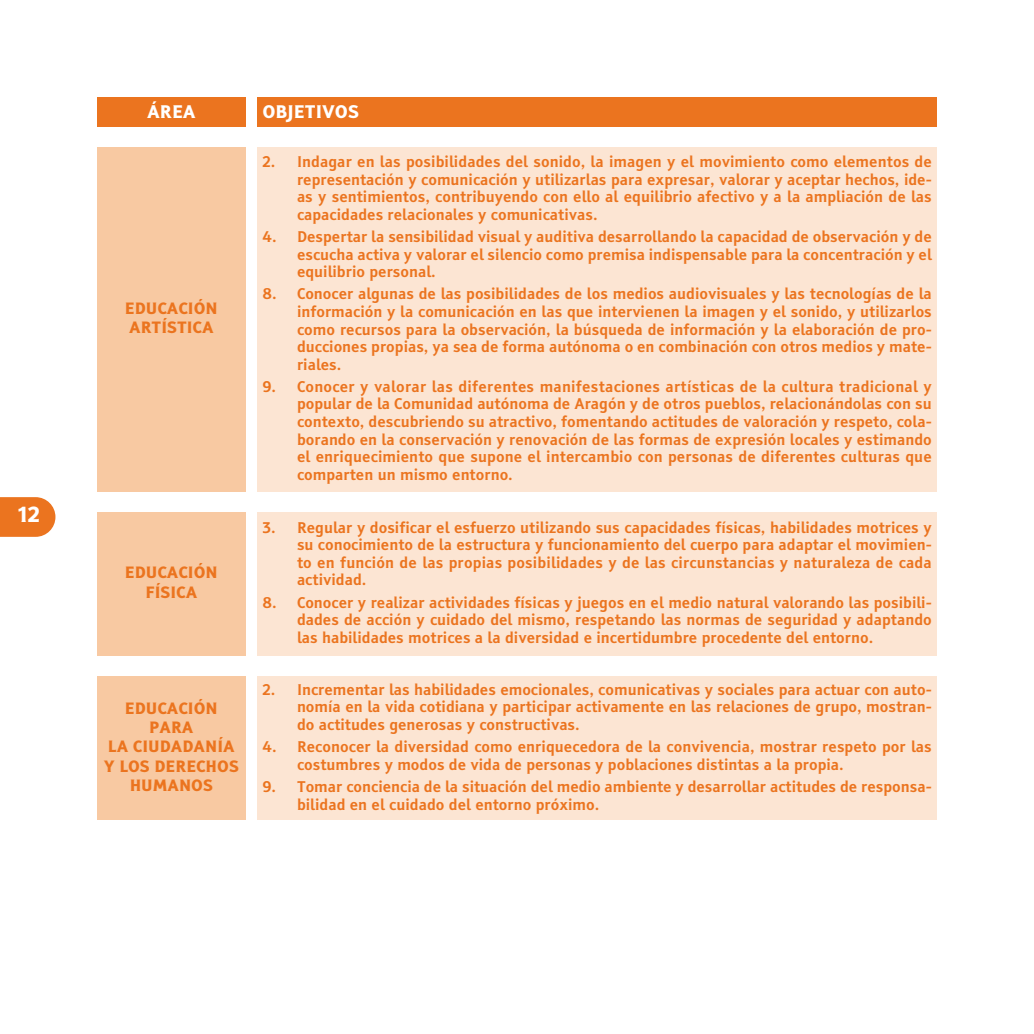
<style>
.page{position:relative;width:1034px;height:1034px;background:#fff}
.page>*{position:absolute;margin:0;border:0;box-sizing:border-box;transform-origin:0 0}
.t1{font:21px "Tiresias L Pfont Bold TT";color:#fff}
.t2{font:700 17.5px "Tiresias L Pfont";color:#fff}
.t3{font:700 15.75px/19.2px "Tiresias L Pfont";color:#eb741f;text-align:center}
.t4{font:14.88px/17.5px "Tiresias L Pfont";color:#eb741f;text-align:justify}
</style>
<div class="page">
<div style="left:97px;top:97px;width:149px;height:30px;background:#eb741f"></div>
<div style="left:257px;top:97px;width:680px;height:30px;background:#eb741f"></div>
<div style="left:257px;top:147px;width:680px;height:344px;background:#fce5d3"></div>
<div style="left:97px;top:147px;width:149px;height:344px;background:#f8c9a2"></div>
<div style="left:97px;top:676px;width:149px;height:144px;background:#f8c9a2"></div>
<div style="left:257px;top:676px;width:680px;height:144px;background:#fce5d3"></div>
<div style="left:97px;top:512px;width:149px;height:144px;background:#f8c9a2"></div>
<div style="left:257px;top:512px;width:680px;height:144px;background:#fce5d3"></div>
<svg style="left:0;top:497px;width:55px;height:40px;background:#ec7e30"></svg>
<h1 class="t1" style="left:18px;top:506px;width:24px">12</h1>
<p class="t2" style="left:147px;top:105px;width:50px">ÁREA</p>
<p class="t2" style="left:262px;top:105px;width:98px">OBJETIVOS</p>
<p class="t4" style="left:297px;top:154px;width:636px;text-indent:-35px">2. Indagar en las posibilidades del sonido, la imagen y el movimiento como elementos de representación y comunicación y utilizarlas para expresar, valorar y aceptar hechos, ide&shy;as y sentimientos, contribuyendo con ello al equilibrio afectivo y a la ampliación de las capacidades relacionales y comunicativas.</p>
<p class="t4" style="left:297px;top:229px;width:636px;text-indent:-35px">4. Despertar la sensibilidad visual y auditiva desarrollando la capacidad de observación y de escucha activa y valorar el silencio como premisa indispensable para la concentración y el equilibrio personal.</p>
<p class="t4" style="left:297px;top:287px;width:636px;text-indent:-35px">8. Conocer algunas de las posibilidades de los medios audiovisuales y las tecnologías de la información y la comunicación en las que intervienen la imagen y el sonido, y utilizarlos como recursos para la observación, la búsqueda de información y la elaboración de pro&shy;ducciones propias, ya sea de forma autónoma o en combinación con otros medios y mate&shy;riales.</p>
<p class="t4" style="left:297px;top:379px;width:636px;text-indent:-35px">9. Conocer y valorar las diferentes manifestaciones artísticas de la cultura tradicional y popular de la Comunidad autónoma de Aragón y de otros pueblos, relacionándolas con su contexto, descubriendo su atractivo, fomentando actitudes de valoración y respeto, cola&shy;borando en la conservación y renovación de las formas de expresión locales y estimando el enriquecimiento que supone el intercambio con personas de diferentes culturas que comparten un mismo entorno.</p>
<p class="t3" style="left:125px;top:300px;width:94px;text-align:left">EDUCACIÓN<br>ARTÍSTICA</p>
<p class="t3" style="left:125px;top:565px;width:94px">EDUCACIÓN<br>FÍSICA</p>
<p class="t3" style="left:104px;top:700px;width:137px">EDUCACIÓN<br>PARA<br>LA CIUDADANÍA<br>Y LOS DERECHOS<br>HUMANOS</p>
<p class="t4" style="left:297px;top:520px;width:636px;text-indent:-35px">3. Regular y dosificar el esfuerzo utilizando sus capacidades físicas, habilidades motrices y su conocimiento de la estructura y funcionamiento del cuerpo para adaptar el movimien&shy;to en función de las propias posibilidades y de las circunstancias y naturaleza de cada actividad.</p>
<p class="t4" style="left:297px;top:595px;width:636px;text-indent:-35px">8. Conocer y realizar actividades físicas y juegos en el medio natural valorando las posibili&shy;dades de acción y cuidado del mismo, respetando las normas de seguridad y adaptando las habilidades motrices a la diversidad e incertidumbre procedente del entorno.</p>
<p class="t4" style="left:297px;top:682px;width:636px;text-indent:-35px">2. Incrementar las habilidades emocionales, comunicativas y sociales para actuar con auto&shy;nomía en la vida cotidiana y participar activamente en las relaciones de grupo, mostran&shy;do actitudes generosas y constructivas.</p>
<p class="t4" style="left:297px;top:739px;width:636px;text-indent:-35px">4. Reconocer la diversidad como enriquecedora de la convivencia, mostrar respeto por las costumbres y modos de vida de personas y poblaciones distintas a la propia.</p>
<p class="t4" style="left:297px;top:779px;width:636px;text-indent:-35px">9. Tomar conciencia de la situación del medio ambiente y desarrollar actitudes de responsa&shy;bilidad en el cuidado del entorno próximo.</p>
</div>
